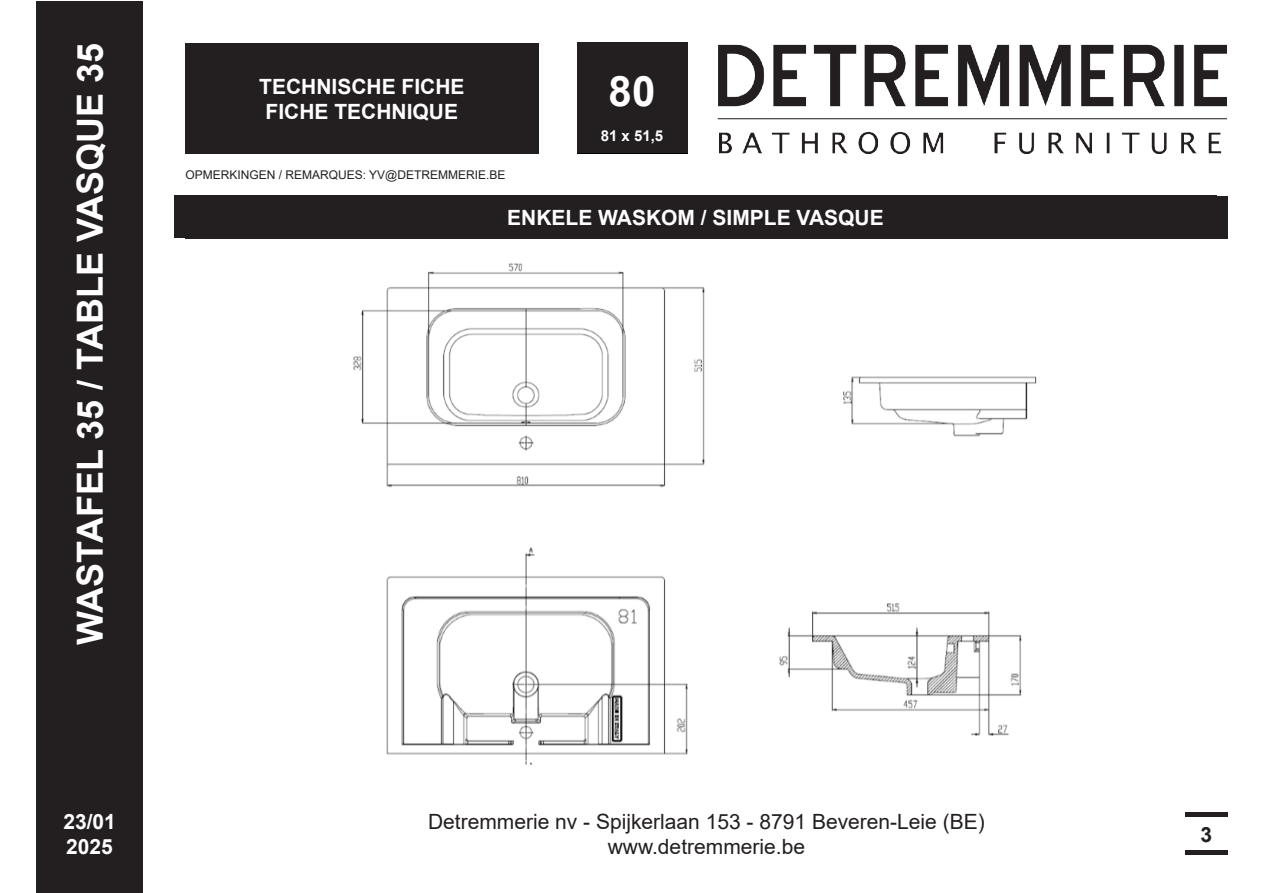
<style>
.page{position:relative;width:1263px;height:893px;background:#fff}
.page>*{position:absolute;margin:0;border:0;box-sizing:border-box;transform-origin:0 0}
.t1{font:700 42px "Arial";color:#fff}
.t2{font:700 36px "Arial";color:#fff}
.t3{font:21px/25.2px "Arial";color:#231f20;text-align:center}
.t4{font:700 21px/25.2px "Arial";color:#fff}
.t5{font:700 21px "Arial";color:#231f20}
.t6{font:700 15px "Arial";color:#fff}
.t7{font:12px "Arial";color:#231f20}
</style>
<div class="page">
<div style="left:36px;top:1px;width:107px;height:892px;background:#231f20"></div>
<img style="left:718px;top:44px;width:509px;height:110px">
<div style="left:185px;top:196px;width:1042px;height:43px;background:#231f20"></div>
<hr style="left:1185px;top:813px;width:42px;height:4px;background:#231f20">
<hr style="left:1185px;top:851px;width:42px;height:4px;background:#231f20">
<div style="left:185px;top:43px;width:353px;height:111px;background:#231f20"></div>
<div style="left:174px;top:196px;width:1042px;height:42px;background:#231f20"></div>
<div style="left:577px;top:43px;width:110px;height:110px;background:#231f20"></div>
<img style="left:353px;top:263px;width:684px;height:502px">
<h2 class="t2" style="left:65px;top:644px;width:603px;rotate:-90deg">WASTAFEL 35 / TABLE VASQUE 35</h2>
<p class="t4" style="left:259px;top:74px;width:207px;text-align:center">TECHNISCHE FICHE<br>FICHE TECHNIQUE</p>
<p class="t7" style="left:185px;top:167px;width:322px">OPMERKINGEN / REMARQUES: YV@DETREMMERIE.BE</p>
<p class="t1" style="left:609px;top:61px;width:48px">80</p>
<p class="t6" style="left:601px;top:125px;width:64px">81 x 51,5</p>
<p class="t4" style="left:507px;top:205px;width:378px">ENKELE WASKOM / SIMPLE VASQUE</p>
<p class="t4" style="left:63px;top:809px;width:54px">23/01<br>2025</p>
<p class="t3" style="left:428px;top:809px;width:558px">Detremmerie nv - Spijkerlaan 153 - 8791 Beveren-Leie (BE) www.detremmerie.be</p>
<p class="t5" style="left:1200px;top:819px;width:13px">3</p>
</div>
